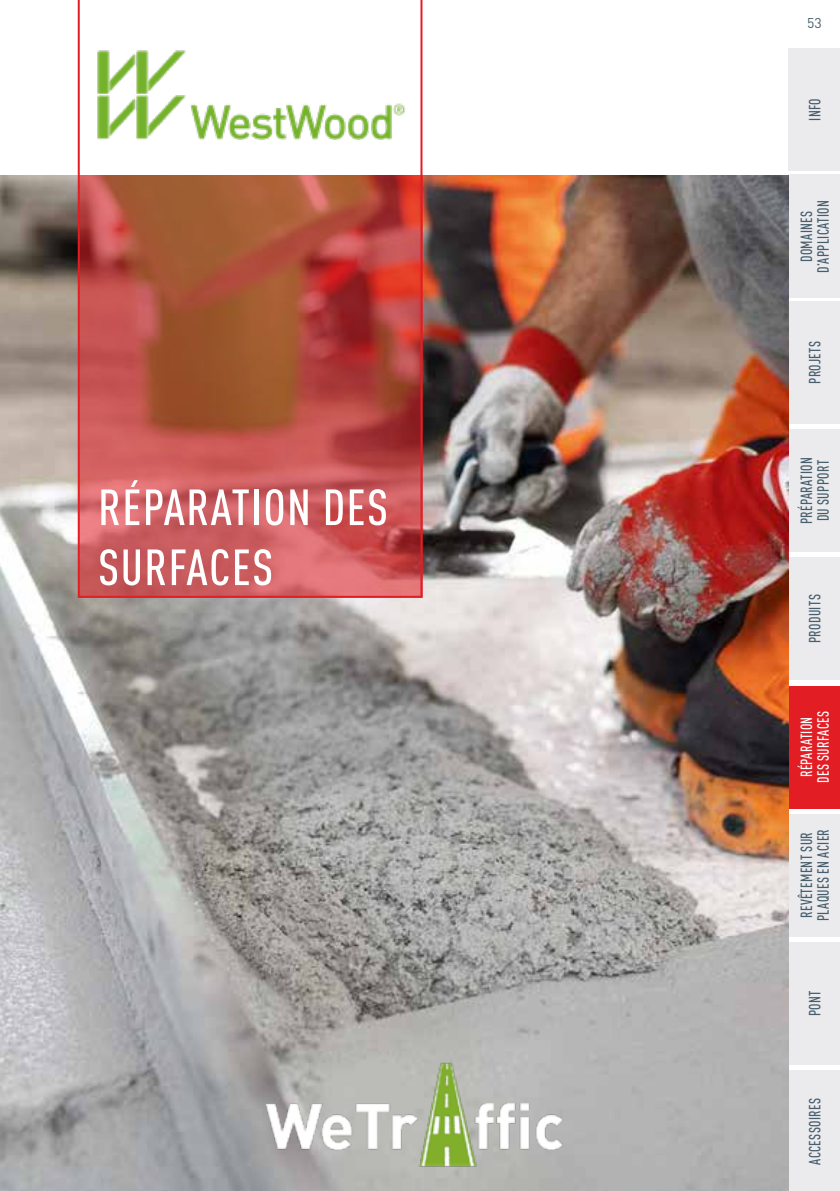
<style>
.page{position:relative;width:840px;height:1191px;background:#fff}
.page>*{position:absolute;margin:0;border:0;box-sizing:border-box;transform-origin:0 0}
.t1{font:500 condensed 50px/60px "DIN Pro";letter-spacing:.03em;color:#fff}
.t2{font:500 condensed 16px/16.4px "DIN Pro";letter-spacing:.025em;color:#465e6d;scale:.9 1}
.t3{font:500 condensed 16px/16.4px "DIN Pro";letter-spacing:.025em;color:#fff;text-align:center;scale:.9 1}
.t4{font:500 15px/16.4px "DIN Pro";letter-spacing:.015em;color:#465e6d;text-align:center;scale:.9 1}
.t5{font:14px "DIN Pro";color:#465e6d}
</style>
<div class="page">
<div style="left:788px;top:557px;width:51px;height:123px;background:#ebebee"></div>
<div style="left:788px;top:429px;width:51px;height:123px;background:#ebebee"></div>
<div style="left:788px;top:301px;width:51px;height:123px;background:#ebebee"></div>
<div style="left:788px;top:813px;width:51px;height:123px;background:#ebebee"></div>
<div style="left:788px;top:942px;width:51px;height:122px;background:#ebebee"></div>
<div style="left:788px;top:1070px;width:51px;height:121px;background:#ebebee"></div>
<div style="left:788px;top:175px;width:51px;height:123px;background:#ebebee"></div>
<div style="left:788px;top:48px;width:51px;height:123px;background:#ebebee"></div>
<div style="left:788px;top:685px;width:51px;height:123px;background:#e31d24"></div>
<img style="left:0;top:175px;width:788px;height:1016px">
<svg style="left:78px;top:0;width:344px;height:598px"></svg>
<svg style="left:78px;top:175px;width:344px;height:422px;background:#ba5347"></svg>
<img style="left:210px;top:1045px;width:408px;height:142px">
<h1 class="t1" style="left:98px;top:477px;width:291px">RÉPARATION DES<br>SURFACES</h1>
<p class="t5" style="left:806px;top:14px;width:16px">53</p>
<p class="t2" style="left:806px;top:121px;width:27px;rotate:-90deg">INFO</p>
<p class="t4" style="left:797px;top:280px;width:99px;rotate:-90deg">Grund&shy;informationen</p>
<p class="t2" style="left:797px;top:273px;width:82px;text-align:center;rotate:-90deg">DOMAINES<br>D’APPLICATION</p>
<p class="t2" style="left:806px;top:384px;width:49px;rotate:-90deg">PROJETS</p>
<p class="t2" style="left:797px;top:524px;width:76px;rotate:-90deg">PRÉPARATION<br>DU SUPPORT</p>
<p class="t2" style="left:806px;top:643px;width:56px;rotate:-90deg">PRODUITS</p>
<p class="t3" style="left:797px;top:783px;width:81px;rotate:-90deg">RÉPARATION<br>DES SURFACES</p>
<p class="t2" style="left:797px;top:921px;width:104px;rotate:-90deg">REVÊTEMENT SUR<br>PLAQUES EN ACIER</p>
<p class="t2" style="left:806px;top:1016px;width:30px;rotate:-90deg">PONT</p>
<p class="t2" style="left:806px;top:1164px;width:76px;rotate:-90deg">ACCESSOIRES</p>
</div>
